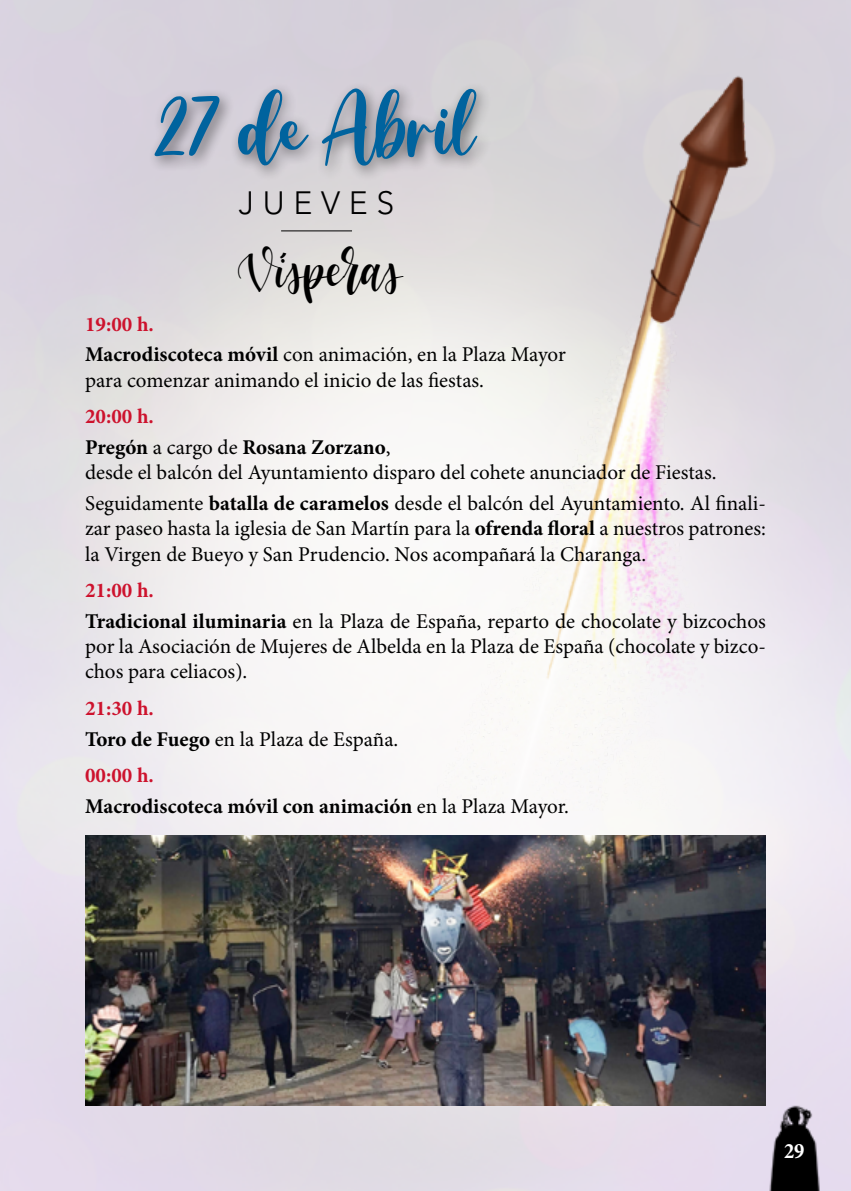
<style>
.page{position:relative;width:851px;height:1191px;background:#fff}
.page>*{position:absolute;margin:0;border:0;box-sizing:border-box;transform-origin:0 0}
.t1{font:80px "Amelya";color:#00639e}
.t2{font:48px "harley";color:#000}
.t3{font:300 32px "Avenir LT Std";letter-spacing:.27em;color:#000}
.t4{font:700 condensed 22px "Minion Pro";color:#fff}
.t5{font:21px/30.8px "Minion Pro";color:#000}
.t6{font:700 21px/30.8px "Minion Pro";color:#000}
.s1{font-weight:700;color:#cd122d}
.s2{font-weight:700}
.s3{color:#cd122d}
.s4{font-weight:400}
</style>
<div class="page">
<img style="left:0;top:0;width:850px;height:1191px">
<img style="left:387px;top:1px;width:463px;height:809px">
<img style="left:768px;top:1106px;width:51px;height:85px">
<img style="left:85px;top:836px;width:680px;height:270px">
<div style="left:147px;top:82px;width:345px;height:100px;background:#000;opacity:.5"></div>
<hr style="left:281px;top:230px;width:71px;height:1px;background:#000">
<h1 class="t1" style="left:157px;top:84px;width:320px">27 de Abril</h1>
<h3 class="t3" style="left:239px;top:184px;width:157px">JUEVES</h3>
<h2 class="t2" style="left:236px;top:247px;width:169px">Vísperas</h2>
<p class="t5" style="left:85px;top:309px;width:482px"><span class="s1">19:00 h.<br></span><span class="s2">Macrodiscoteca móvil</span> con animación, en la Plaza Mayor</p>
<p class="t5" style="left:85px;top:365px;width:400px">para comenzar animando el inicio de las fiestas.</p>
<p class="t6" style="left:85px;top:401px;width:307px"><span class="s3">20:00 h.<br></span>Pregón <span class="s4">a cargo de</span> Rosana Zorzano<span class="s4">,</span></p>
<p class="t5" style="left:85px;top:458px;width:682px">desde el balcón del Ayuntamiento disparo del cohete anunciador de Fiestas.<br>Seguidamente <span class="s2">batalla de caramelos</span> desde el balcón del Ayuntamiento. Al finali-</p>
<p class="t5" style="left:85px;top:517px;width:682px;line-height:25.2px">zar paseo hasta la iglesia de San Martín para la <span class="s2">ofrenda floral</span> a nuestros patrones: la Virgen de Bueyo y San Prudencio. Nos acompañará la Charanga.</p>
<p class="t5" style="left:85px;top:576px;width:682px"><span class="s1">21:00 h.<br></span><span class="s2">Tradicional iluminaria</span> en la Plaza de España, reparto de chocolate y bizcochos</p>
<p class="t5" style="left:85px;top:635px;width:682px;line-height:25.2px">por la Asociación de Mujeres de Albelda en la Plaza de España (chocolate y bizco&shy;chos para celiacos).</p>
<p class="t5" style="left:85px;top:694px;width:315px"><span class="s1">21:30 h.<br></span><span class="s2">Toro de Fuego</span> en la Plaza de España.</p>
<p class="t6" style="left:85px;top:760px;width:485px"><span class="s3">00:00 h.<br></span>Macrodiscoteca móvil con animación <span class="s4">en la Plaza Mayor.</span></p>
<p class="t4" style="left:783px;top:1135px;width:22px">29</p>
</div>
